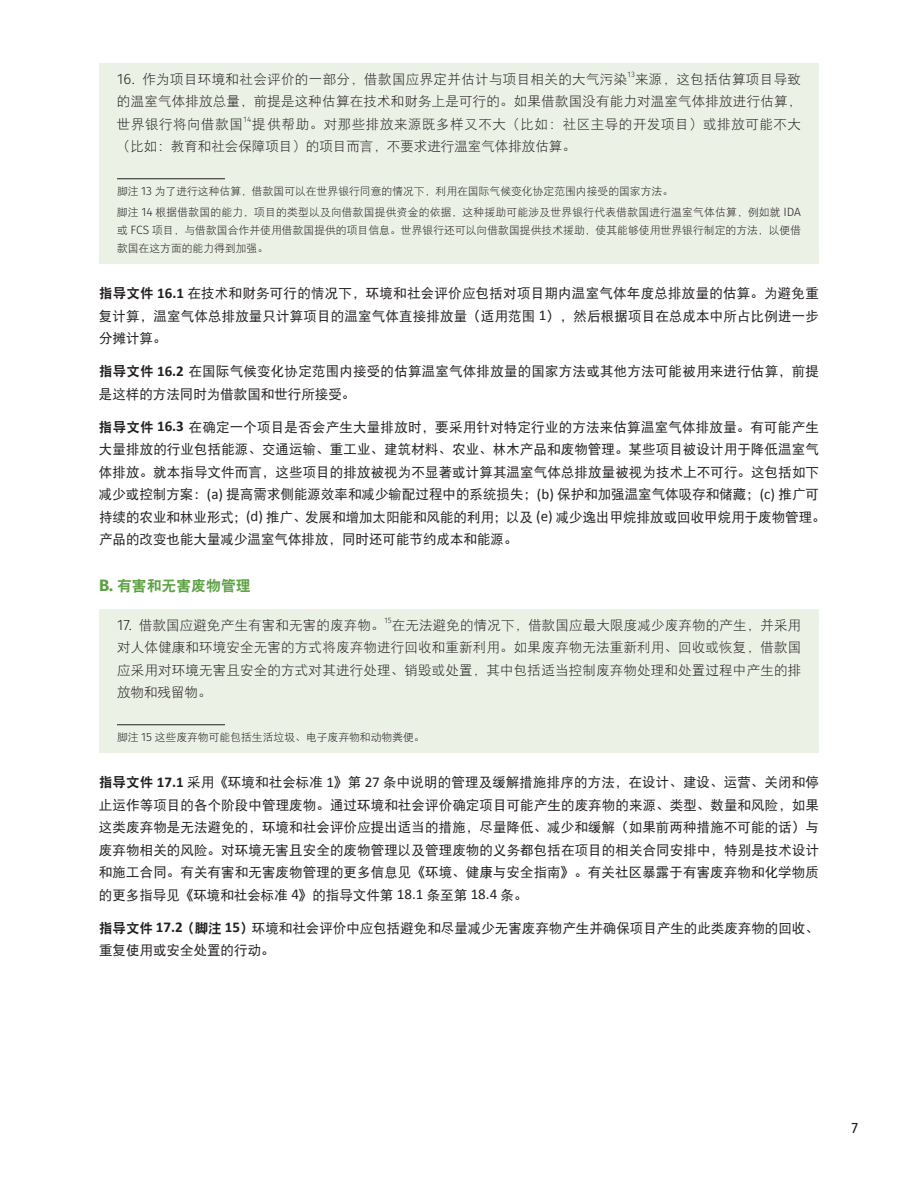
<style>
.page{position:relative;width:918px;height:1188px;background:#fff}
.page>*{position:absolute;margin:0;border:0;box-sizing:border-box;transform-origin:0 0}
.t1{font:15px "Fira Sans";color:#231f20}
.t2{font:14.85px "DFP Hei W9";color:#5da144}
.t3{font:13.5px/22.5px "DFP Hei W5";letter-spacing:.005em;color:#231f20}
.t4{font:13.5px/22.5px "DFP Hei W3";letter-spacing:.015em;color:#231f20;text-align:justify}
.t5{font:13.5px/22.5px "DFP Hei W3";letter-spacing:.04em;color:#231f20}
.t6{font:10.8px/21px "DFP Hei W3";color:#231f20}
.t7{font:300 7.8px "Fira Sans";color:#231f20}
.s1{font-family:"Fira Sans";font-weight:300;font-size:15px}
.s2{font-family:"Fira Sans";font-weight:300;font-size:12px}
.s3{font-family:"DFP Hei W9"}
.s4{font-family:"Calibri";font-weight:700;font-size:15px}
.s5{font-family:"Calibri";font-size:15px}
.s6{font-family:"Fira Sans";font-weight:700;font-size:16.5px}
</style>
<div class="page">
<div style="left:99px;top:63px;width:720px;height:111px;background:#ecf1e6"></div>
<div style="left:99px;top:168px;width:720px;height:39px;background:#ecf1e6"></div>
<hr style="left:117px;top:178px;width:108px;height:1px;background:#231f20">
<div style="left:99px;top:198px;width:720px;height:66px;background:#ecf1e6"></div>
<div style="left:99px;top:609px;width:720px;height:111px;background:#ecf1e6"></div>
<div style="left:99px;top:714px;width:720px;height:39px;background:#ecf1e6"></div>
<hr style="left:117px;top:724px;width:108px;height:1px;background:#231f20">
<p class="t4" style="left:117px;top:68px;width:512px"><span class="s1">16.</span> 作为项目环境和社会评价的一部分，借款国应界定并估计与项目相关的大气污染</p>
<p class="t7" style="left:628px;top:69px;width:9px">13</p>
<p class="t4" style="left:117px;top:68px;width:686px;text-indent:518px">来源，这包括估算项目导致的温室气体排放总量，前提是这种估算在技术和财务上是可行的。如果借款国没有能力对温室气体排放进行估算，世界银行将向借款国</p>
<p class="t7" style="left:243px;top:114px;width:9px">14</p>
<p class="t5" style="left:117px;top:113px;width:686px;text-indent:135px">提供帮助。对那些排放来源既多样又不大（比如：社区主导的开发项目）或排放可能不大（比如：教育和社会保障项目）的项目而言，不要求进行温室气体排放估算。</p>
<p class="t6" style="left:117px;top:181px;width:686px">脚注 <span class="s2">13</span> 为了进行这种估算，借款国可以在世界银行同意的情况下，利用在国际气候变化协定范围内接受的国家方法。<br>脚注 <span class="s2">14</span> 根据借款国的能力，项目的类型以及向借款国提供资金的依据，这种援助可能涉及世界银行代表借款国进行温室气体估算，例如就 <span class="s2">IDA</span></p>
<p class="t6" style="left:117px;top:221px;width:686px;line-height:18px">或 <span class="s2">FCS</span> 项目，与借款国合作并使用借款国提供的项目信息。世界银行还可以向借款国提供技术援助，使其能够使用世界银行制定的方法，以便借款国在这方面的能力得到加强。</p>
<p class="t3" style="left:99px;top:282px;width:721px;text-align:justify"><span class="s3">指导文件</span> <span class="s4">16.1</span> 在技术和财务可行的情况下，环境和社会评价应包括对项目期内温室气体年度总排放量的估算。为避免重复计算，温室气体总排放量只计算项目的温室气体直接排放量（适用范围 <span class="s5">1</span>），然后根据项目在总成本中所占比例进一步分摊计算。</p>
<p class="t3" style="left:99px;top:360px;width:722px"><span class="s3">指导文件</span> <span class="s4">16.2</span> 在国际气候变化协定范围内接受的估算温室气体排放量的国家方法或其他方法可能被用来进行估算，前提是这样的方法同时为借款国和世行所接受。</p>
<p class="t3" style="left:99px;top:416px;width:728px"><span class="s3">指导文件</span> <span class="s4">16.3</span> 在确定一个项目是否会产生大量排放时，要采用针对特定行业的方法来估算温室气体排放量。有可能产生大量排放的行业包括能源、交通运输、重工业、建筑材料、农业、林木产品和废物管理。某些项目被设计用于降低温室气体排放。就本指导文件而言，这些项目的排放被视为不显著或计算其温室气体总排放量被视为技术上不可行。这包括如下减少或控制方案：<span class="s5">(a)</span> 提高需求侧能源效率和减少输配过程中的系统损失；<span class="s5">(b)</span> 保护和加强温室气体吸存和储藏；<span class="s5">(c)</span> 推广可持续的农业和林业形式；<span class="s5">(d)</span> 推广、发展和增加太阳能和风能的利用；以及 <span class="s5">(e)</span> 减少逸出甲烷排放或回收甲烷用于废物管理。产品的改变也能大量减少温室气体排放，同时还可能节约成本和能源。</p>
<p class="t2" style="left:99px;top:577px;width:153px"><span class="s6">B.</span> 有害和无害废物管理</p>
<p class="t4" style="left:117px;top:614px;width:269px"><span class="s1">17.</span> 借款国应避免产生有害和无害的废弃物。</p>
<p class="t7" style="left:385px;top:615px;width:9px">15</p>
<p class="t4" style="left:117px;top:614px;width:686px;text-indent:275px">在无法避免的情况下，借款国应最大限度减少废弃物的产生，并采用对人体健康和环境安全无害的方式将废弃物进行回收和重新利用。如果废弃物无法重新利用、回收或恢复，借款国应采用对环境无害且安全的方式对其进行处理、销毁或处置，其中包括适当控制废弃物处理和处置过程中产生的排放物和残留物。</p>
<p class="t6" style="left:117px;top:727px;width:309px">脚注 <span class="s2">15</span> 这些废弃物可能包括生活垃圾、电子废弃物和动物粪便。</p>
<p class="t3" style="left:99px;top:771px;width:722px;text-align:justify"><span class="s3">指导文件</span> <span class="s4">17.1</span> 采用《环境和社会标准 <span class="s5">1</span>》第 <span class="s5">27</span> 条中说明的管理及缓解措施排序的方法，在设计、建设、运营、关闭和停止运作等项目的各个阶段中管理废物。通过环境和社会评价确定项目可能产生的废弃物的来源、类型、数量和风险，如果这类废弃物是无法避免的，环境和社会评价应提出适当的措施，尽量降低、减少和缓解（如果前两种措施不可能的话）与废弃物相关的风险。对环境无害且安全的废物管理以及管理废物的义务都包括在项目的相关合同安排中，特别是技术设计和施工合同。有关有害和无害废物管理的更多信息见《环境、健康与安全指南》。有关社区暴露于有害废弃物和化学物质的更多指导见《环境和社会标准 <span class="s5">4</span>》的指导文件第 <span class="s5">18.1</span> 条至第 <span class="s5">18.4</span> 条。</p>
<p class="t3" style="left:99px;top:917px;width:721px"><span class="s3">指导文件</span> <span class="s4">17.2</span><span class="s3">（脚注</span> <span class="s4">15</span><span class="s3">）</span>环境和社会评价中应包括避免和尽量减少无害废弃物产生并确保项目产生的此类废弃物的回收、重复使用或安全处置的行动。</p>
<p class="t1" style="left:851px;top:1118px;width:8px">7</p>
</div>
